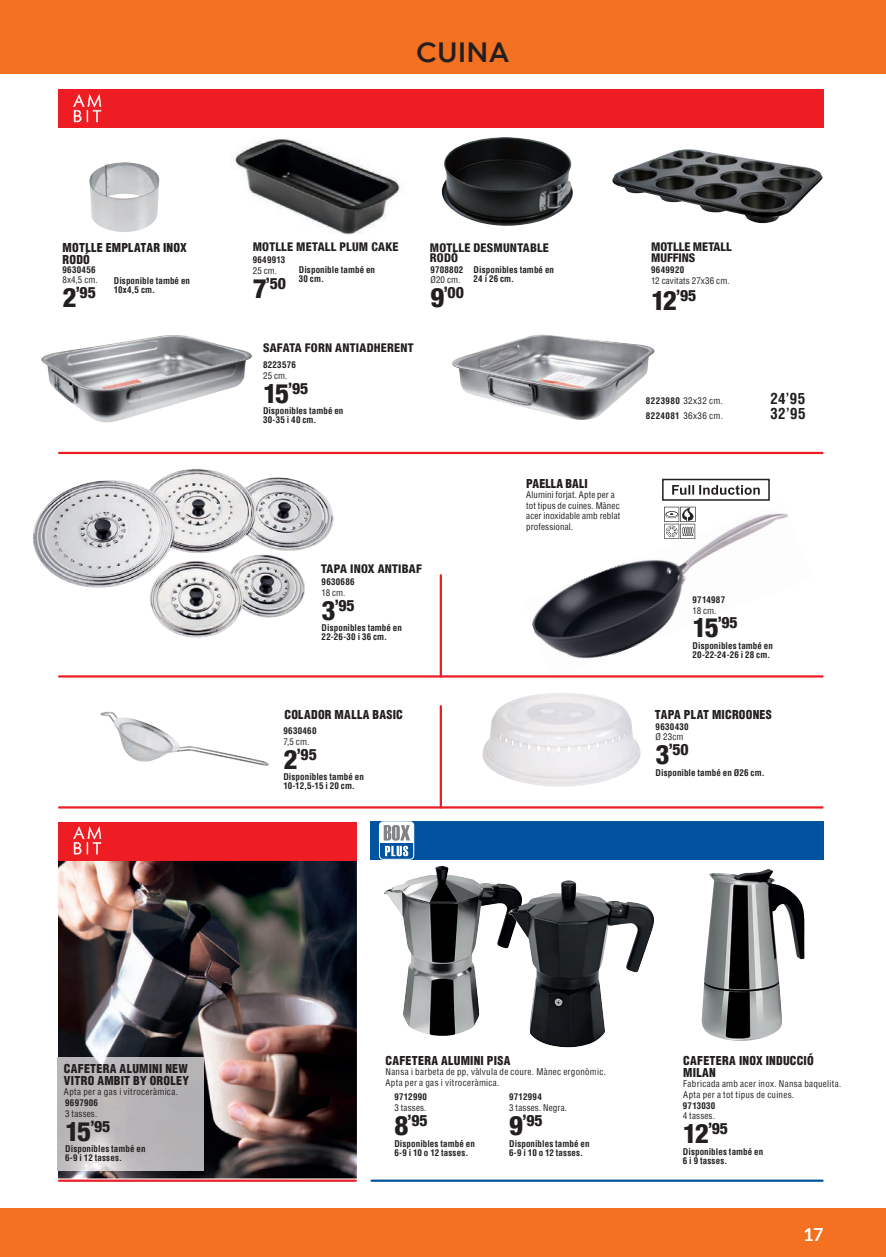
<style>
.page{position:relative;width:886px;height:1257px;background:#fff}
.page>*{position:absolute;margin:0;border:0;box-sizing:border-box;transform-origin:0 0}
.t1{font:600 28.5px "Hurme Geometric Sans 4";color:#231f20}
.t2{font:700 18px "Lato";color:#fff}
.t3{font:800 condensed 15.75px "Helvetica 87";letter-spacing:-.01em;color:#231f20}
.t4{font:700 condensed 15px "Helvetica";letter-spacing:.025em;color:#231f20}
.t5{font:900 condensed 12px/12px "Helvetica";letter-spacing:.015em;color:#231f20}
.t6{font:800 condensed 12px/10.5px "Helvetica 87";letter-spacing:.015em;color:#231f20}
.t7{font:700 condensed 9px/9px "Helvetica";letter-spacing:.01em;color:#231f20}
.t8{font:condensed 9px/10.5px "Helvetica";letter-spacing:.025em;color:#231f20}
.t9{font:700 condensed 9px "Helvetica";letter-spacing:.03em;color:#231f20}
.s1{font-size:27px}
.s2{font-weight:700}
</style>
<div class="page">
<div style="left:0;top:1208px;width:886px;height:49px;background:#f37121"></div>
<img style="left:523px;top:506px;width:289px;height:172px">
<div style="left:0;top:0;width:886px;height:73px;background:#f37121"></div>
<hr style="left:440px;top:706px;width:2px;height:101px;background:#ec1d25">
<hr style="left:440px;top:575px;width:2px;height:101px;background:#ec1d25">
<img style="left:58px;top:860px;width:299px;height:318px">
<hr style="left:371px;top:1179px;width:451px;height:3px;background:#01559e">
<hr style="left:59px;top:1179px;width:297px;height:3px;background:#ec1d25">
<hr style="left:59px;top:806px;width:763px;height:2px;background:#ec1d25">
<hr style="left:59px;top:675px;width:763px;height:2px;background:#ec1d25">
<hr style="left:59px;top:452px;width:763px;height:2px;background:#ec1d25">
<div style="left:370px;top:821px;width:453px;height:39px;background:#0153a0"></div>
<svg style="left:379px;top:821px;width:35px;height:39px"></svg>
<div style="left:58px;top:90px;width:765px;height:38px;background:#ee1d23"></div>
<svg style="left:73px;top:94px;width:28px;height:28px"></svg>
<div style="left:58px;top:822px;width:299px;height:38px;background:#ee1d23"></div>
<svg style="left:73px;top:826px;width:28px;height:28px"></svg>
<img style="left:41px;top:335px;width:211px;height:87px">
<img style="left:442px;top:137px;width:131px;height:89px">
<img style="left:612px;top:149px;width:210px;height:74px">
<img style="left:33px;top:469px;width:300px;height:168px">
<img style="left:384px;top:866px;width:123px;height:170px">
<img style="left:701px;top:869px;width:103px;height:172px">
<img style="left:235px;top:139px;width:165px;height:96px">
<img style="left:507px;top:880px;width:147px;height:167px">
<img style="left:58px;top:1058px;width:145px;height:112px">
<img style="left:452px;top:335px;width:202px;height:85px">
<img style="left:89px;top:162px;width:70px;height:70px">
<img style="left:100px;top:712px;width:169px;height:54px">
<img style="left:482px;top:693px;width:158px;height:93px">
<svg style="left:664px;top:507px;width:31px;height:32px"></svg>
<div style="left:662px;top:479px;width:107px;height:22px;border:2px solid #231f20"></div>
<svg style="left:672px;top:485px;width:87px;height:10px"></svg>
<h1 class="t1" style="left:416px;top:32px;width:95px">CUINA</h1>
<h3 class="t5" style="left:63px;top:241px;width:126px">MOTLLE EMPLATAR INOX<br>RODÓ</h3>
<h3 class="t6" style="left:253px;top:242px;width:147px">MOTLLE METALL PLUM CAKE</h3>
<h3 class="t6" style="left:651px;top:242px;width:82px">MOTLLE METALL<br>MUFFINS</h3>
<p class="t9" style="left:651px;top:264px;width:35px">9649920</p>
<p class="t8" style="left:651px;top:275px;width:80px">12 cavitats 27x36 cm.</p>
<h3 class="t3" style="left:651px;top:285px;width:47px"><span class="s1">12</span>’95</h3>
<h3 class="t6" style="left:430px;top:242px;width:120px">MOTLLE DESMUNTABLE<br>RODÓ</h3>
<p class="t9" style="left:253px;top:254px;width:34px">9649913</p>
<p class="t8" style="left:253px;top:265px;width:26px">25 cm.</p>
<h3 class="t3" style="left:253px;top:273px;width:35px"><span class="s1">7</span>’50</h3>
<p class="t7" style="left:299px;top:265px;width:78px">Disponible també en</p>
<p class="t7" style="left:473px;top:265px;width:82px">Disponibles també en<br>24 i 26 cm.</p>
<p class="t9" style="left:62px;top:264px;width:35px">9630456</p>
<p class="t8" style="left:62px;top:275px;width:37px">8x4,5 cm.</p>
<h3 class="t3" style="left:62px;top:283px;width:35px"><span class="s1">2</span>’95</h3>
<p class="t7" style="left:430px;top:265px;width:34px">9708802</p>
<p class="t8" style="left:430px;top:275px;width:31px">Ø20 cm.</p>
<h3 class="t3" style="left:430px;top:283px;width:35px"><span class="s1">9</span>’00</h3>
<p class="t7" style="left:114px;top:276px;width:78px">Disponible també en</p>
<p class="t7" style="left:299px;top:274px;width:27px">30 cm.</p>
<p class="t7" style="left:114px;top:285px;width:43px">10x4,5 cm.</p>
<h3 class="t6" style="left:263px;top:342px;width:152px">SAFATA FORN ANTIADHERENT</h3>
<p class="t7" style="left:263px;top:360px;width:34px">8223576</p>
<p class="t8" style="left:263px;top:370px;width:26px">25 cm.</p>
<h3 class="t3" style="left:263px;top:378px;width:47px"><span class="s1">15</span>’95</h3>
<p class="t7" style="left:263px;top:406px;width:82px">Disponibles també en<br>30-35 i 40 cm.</p>
<h3 class="t6" style="left:321px;top:564px;width:102px">TAPA INOX ANTIBAF</h3>
<p class="t9" style="left:321px;top:576px;width:35px">9630686</p>
<p class="t8" style="left:321px;top:587px;width:25px">18 cm.</p>
<h3 class="t3" style="left:321px;top:595px;width:35px"><span class="s1">3</span>’95</h3>
<p class="t7" style="left:321px;top:623px;width:82px">Disponibles també en<br>22-26-30 i 36 cm.</p>
<h3 class="t5" style="left:526px;top:477px;width:63px">PAELLA BALI</h3>
<p class="t8" style="left:526px;top:490px;width:96px">Alumini forjat. Apte per a tot tipus de cuines. Mànec acer inoxidable amb reblat professional.</p>
<p class="t8" style="left:646px;top:396px;width:78px"><span class="s2">8223980</span> 32x32 cm.</p>
<h3 class="t4" style="left:770px;top:389px;width:36px">24’95</h3>
<p class="t8" style="left:646px;top:411px;width:79px"><span class="s2">8224081</span> 36x36 cm.</p>
<h3 class="t4" style="left:770px;top:404px;width:37px">32’95</h3>
<p class="t7" style="left:692px;top:595px;width:34px">9714987</p>
<p class="t8" style="left:692px;top:605px;width:25px">18 cm.</p>
<h3 class="t3" style="left:692px;top:613px;width:47px"><span class="s1">15</span>’95</h3>
<p class="t7" style="left:692px;top:641px;width:82px">Disponibles també en<br>20-22-24-26 i 28 cm.</p>
<h3 class="t5" style="left:284px;top:708px;width:120px">COLADOR MALLA BASIC</h3>
<h3 class="t5" style="left:655px;top:708px;width:118px">TAPA PLAT MICROONES</h3>
<p class="t9" style="left:283px;top:725px;width:35px">9630460</p>
<p class="t8" style="left:283px;top:736px;width:27px">7,5 cm.</p>
<h3 class="t3" style="left:283px;top:744px;width:35px"><span class="s1">2</span>’95</h3>
<p class="t7" style="left:283px;top:772px;width:82px">Disponibles també en<br>10-12,5-15 i 20 cm.</p>
<p class="t9" style="left:655px;top:720px;width:35px">9630430</p>
<p class="t8" style="left:655px;top:731px;width:29px">Ø 23cm</p>
<h3 class="t3" style="left:655px;top:740px;width:35px"><span class="s1">3</span>’50</h3>
<p class="t7" style="left:655px;top:768px;width:110px">Disponible també en Ø26 cm.</p>
<h3 class="t5" style="left:683px;top:1054px;width:132px">CAFETERA INOX INDUCCIÓ<br>MILAN</h3>
<p class="t8" style="left:683px;top:1079px;width:160px">Fabricada amb acer inox. Nansa baquelita.<br>Apta per a tot tipus de cuines.</p>
<h3 class="t5" style="left:385px;top:1054px;width:126px">CAFETERA ALUMINI PISA</h3>
<p class="t8" style="left:385px;top:1067px;width:222px">Nansa i barbeta de pp, vàlvula de coure. Mànec ergonòmic.<br>Apta per a gas i vitroceràmica.</p>
<h3 class="t5" style="left:64px;top:1062px;width:127px">CAFETERA ALUMINI NEW<br>VITRO AMBIT BY OROLEY</h3>
<p class="t8" style="left:64px;top:1087px;width:115px">Apta per a gas i vitroceràmica.</p>
<p class="t7" style="left:394px;top:1092px;width:34px">9712990</p>
<p class="t8" style="left:394px;top:1102px;width:34px">3 tasses.</p>
<h3 class="t3" style="left:394px;top:1110px;width:35px"><span class="s1">8</span>’95</h3>
<p class="t9" style="left:509px;top:1091px;width:34px">9712994</p>
<p class="t8" style="left:509px;top:1102px;width:59px">3 tasses. Negra.</p>
<h3 class="t3" style="left:509px;top:1110px;width:35px"><span class="s1">9</span>’95</h3>
<p class="t7" style="left:65px;top:1098px;width:34px">9697906</p>
<p class="t8" style="left:65px;top:1108px;width:34px">3 tasses.</p>
<h3 class="t3" style="left:65px;top:1116px;width:47px"><span class="s1">15</span>’95</h3>
<p class="t7" style="left:683px;top:1101px;width:34px">9713030</p>
<p class="t8" style="left:683px;top:1110px;width:34px">4 tasses.</p>
<h3 class="t3" style="left:683px;top:1119px;width:47px"><span class="s1">12</span>’95</h3>
<p class="t7" style="left:65px;top:1144px;width:82px">Disponibles també en<br>6-9 i 12 tasses.</p>
<p class="t7" style="left:394px;top:1138px;width:82px">Disponibles també en<br>6-9 i 10 o 12 tasses.</p>
<p class="t7" style="left:683px;top:1147px;width:82px">Disponibles també en<br>6 i 9 tasses.</p>
<p class="t7" style="left:509px;top:1138px;width:82px">Disponibles també en<br>6-9 i 10 o 12 tasses.</p>
<h2 class="t2" style="left:803px;top:1221px;width:21px">17</h2>
</div>
